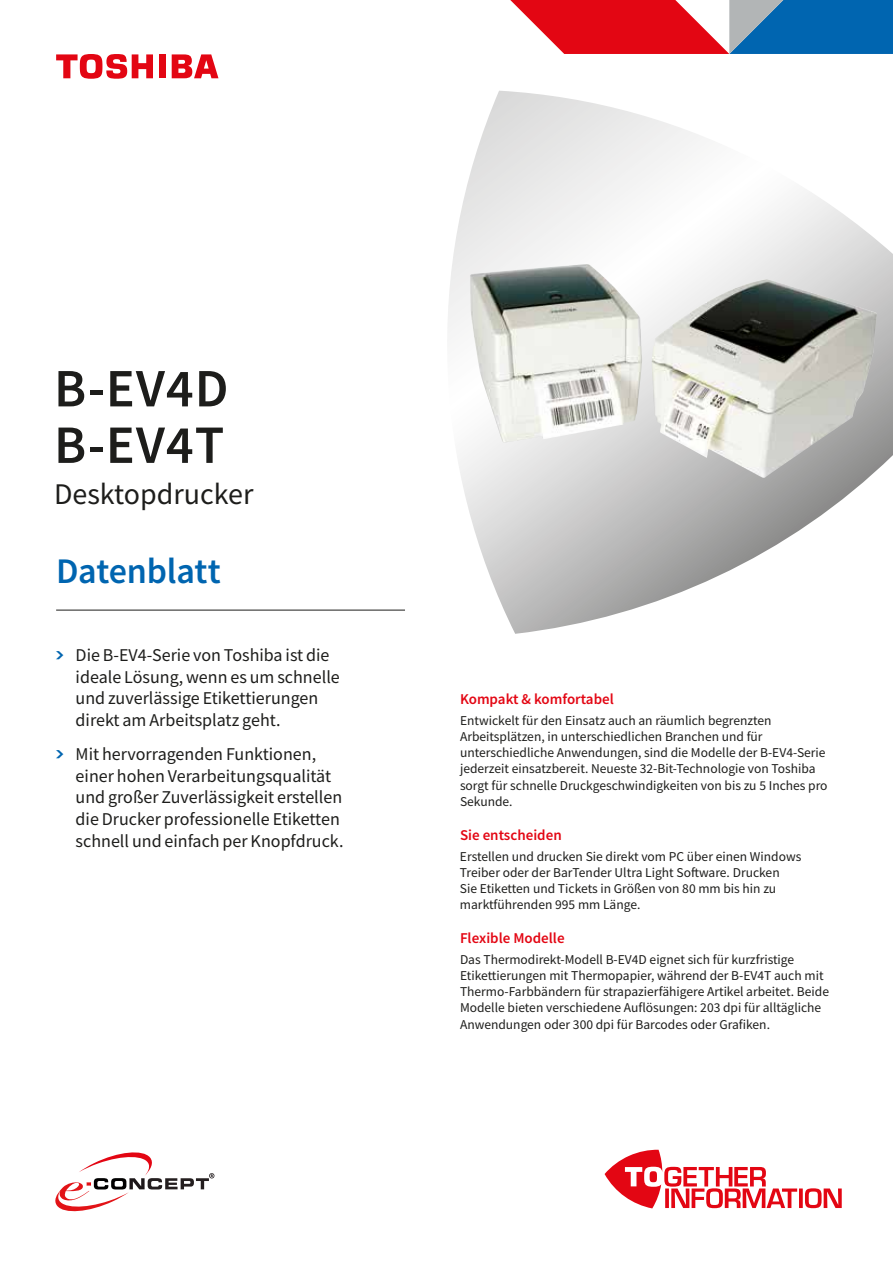
<style>
.page{position:relative;width:893px;height:1263px;background:#fff}
.page>*{position:absolute;margin:0;border:0;box-sizing:border-box;transform-origin:0 0}
.t1{font:500 54px/56.6px "Toshiba Sans";letter-spacing:.02em;color:#1d1d1b}
.t2{font:500 36px "Toshiba Sans";letter-spacing:-.01em;color:#0065b0}
.t3{font:30px "Toshiba Sans";color:#1d1d1b}
.t4{font:18px/21.6px "Toshiba Sans";color:#1d1d1b}
.t5{font:500 15px "Toshiba Sans";color:#e30613}
.t6{font:13.5px/16.2px "Toshiba Sans";color:#1d1d1b}
.s1{font-family:"Chevron";font-size:21px;color:#0065b0}
</style>
<div class="page">
<svg style="left:448px;top:91px;width:445px;height:543px"></svg>
<div style="left:159px;top:54px;width:7px;height:24px;background:#e30613"></div>
<svg style="left:172px;top:54px;width:46px;height:24px"></svg>
<svg style="left:56px;top:54px;width:97px;height:25px"></svg>
<hr style="left:56px;top:610px;width:349px;height:1px;background:#1d1d1b">
<svg style="left:605px;top:1150px;width:237px;height:58px"></svg>
<svg style="left:55px;top:1152px;width:159px;height:59px"></svg>
<img style="left:470px;top:264px;width:385px;height:214px">
<svg style="left:510px;top:0;width:383px;height:54px;background:#925778"></svg>
<h1 class="t1" style="left:54px;top:360px;width:176px">B-EV4D<br>B-EV4T</h1>
<h3 class="t3" style="left:54px;top:475px;width:201px">Desktopdrucker</h3>
<h2 class="t2" style="left:56px;top:548px;width:166px">Datenblatt</h2>
<h3 class="t4" style="left:76px;top:644px;width:266px;text-indent:-19px"><span class="s1">•</span> Die B-EV4-Serie von Toshiba ist die ideale Lösung, wenn es um schnelle und zuverlässige Etikettierungen direkt am Arbeitsplatz geht.</h3>
<h3 class="t4" style="left:76px;top:743px;width:269px;text-indent:-19px"><span class="s1">•</span> Mit hervorragenden Funktionen, einer hohen Verarbeitungsqualität und großer Zuverlässigkeit erstellen die Drucker professionelle Etiketten schnell und einfach per Knopfdruck.</h3>
<p class="t5" style="left:460px;top:689px;width:155px">Kompakt &amp; komfortabel</p>
<p class="t6" style="left:460px;top:712px;width:369px">Entwickelt für den Einsatz auch an räumlich begrenzten Arbeitsplätzen, in unterschiedlichen Branchen und für unterschiedliche Anwendungen, sind die Modelle der B-EV4-Serie jederzeit einsatzbereit. Neueste 32-Bit-Technologie von Toshiba sorgt für schnelle Druckgeschwindigkeiten von bis zu 5 Inches pro Sekunde.</p>
<p class="t5" style="left:460px;top:825px;width:103px">Sie entscheiden</p>
<p class="t6" style="left:460px;top:848px;width:343px">Erstellen und drucken Sie direkt vom PC über einen Windows Treiber oder der BarTender Ultra Light Software. Drucken<br>Sie Etiketten und Tickets in Größen von 80 mm bis hin zu marktführenden 995 mm Länge.</p>
<p class="t5" style="left:460px;top:928px;width:106px">Flexible Modelle</p>
<p class="t6" style="left:460px;top:951px;width:371px">Das Thermodirekt-Modell B-EV4D eignet sich für kurzfristige Etikettierungen mit Thermopapier, während der B-EV4T auch mit Thermo-Farbbändern für strapazierfähigere Artikel arbeitet. Beide Modelle bieten verschiedene Auflösungen: 203 dpi für alltägliche Anwendungen oder 300 dpi für Barcodes oder Grafiken.</p>
</div>
